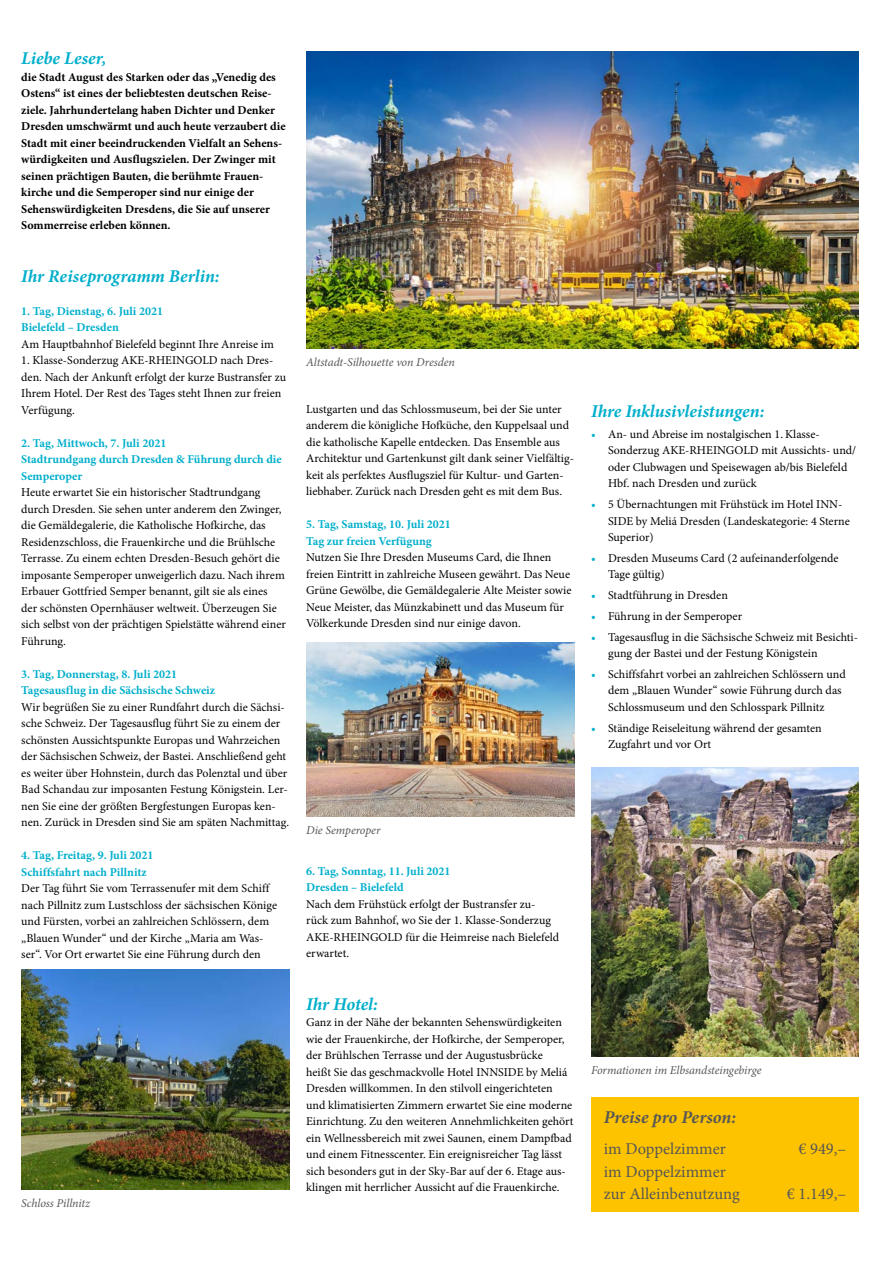
<style>
.page{position:relative;width:893px;height:1263px;background:#fff}
.page>*{position:absolute;margin:0;border:0;box-sizing:border-box;transform-origin:0 0}
.t1{font:italic 700 18px "Minion Pro";letter-spacing:-.005em;color:#00afcb}
.t2{font:italic 700 18px "Minion Pro";color:#575756}
.t3{font:16.5px/22.5px "Minion Pro";color:#575756}
.t4{font:12px/16.5px "Minion Pro";color:#000}
.t5{font:700 12px/16.5px "Minion Pro";color:#000}
.t6{font:700 12px/16.5px "Minion Pro";color:#00afcb}
.t7{font:italic 12px "Minion Pro";letter-spacing:-.005em;color:#575756}
.s1{color:#00afcb}
</style>
<div class="page">
<img style="left:306px;top:51px;width:553px;height:298px">
<div style="left:591px;top:1097px;width:268px;height:115px;background:#fdc300"></div>
<img style="left:21px;top:969px;width:268px;height:220px">
<img style="left:306px;top:642px;width:268px;height:174px">
<img style="left:591px;top:767px;width:268px;height:290px">
<h1 class="t1" style="left:21px;top:46px;width:87px">Liebe Leser,</h1>
<p class="t5" style="left:21px;top:68px;width:266px">die Stadt August des Starken oder das „Venedig des Ostens“ ist eines der beliebtesten deutschen Reise&shy;ziele. Jahrhundertelang haben Dichter und Denker Dresden umschwärmt und auch heute verzaubert die Stadt mit einer beeindruckenden Vielfalt an Sehens&shy;würdigkeiten und Ausflugszielen. Der Zwinger mit seinen prächtigen Bauten, die berühmte Frauen&shy;kirche und die Semperoper sind nur einige der Sehenswürdigkeiten Dresdens, die Sie auf unserer Sommerreise erleben können.</p>
<h1 class="t1" style="left:21px;top:263px;width:200px">Ihr Reiseprogramm Berlin:</h1>
<p class="t6" style="left:21px;top:302px;width:143px">1. Tag, Dienstag, 6. Juli 2021<br>Bielefeld – Dresden</p>
<p class="t4" style="left:21px;top:336px;width:254px">Am Hauptbahnhof Bielefeld beginnt Ihre Anreise im</p>
<p class="t4" style="left:21px;top:352px;width:266px">1. Klasse-Sonderzug AKE-RHEINGOLD nach Dres&shy;den. Nach der Ankunft erfolgt der kurze Bustransfer zu Ihrem Hotel. Der Rest des Tages steht Ihnen zur freien Verfügung.</p>
<p class="t6" style="left:21px;top:434px;width:262px">2. Tag, Mittwoch, 7. Juli 2021<br>Stadtrundgang durch Dresden &amp; Führung durch die<br>Semperoper</p>
<p class="t4" style="left:21px;top:484px;width:266px">Heute erwartet Sie ein historischer Stadtrundgang durch Dresden. Sie sehen unter anderem den Zwinger, die Gemäldegalerie, die Katholische Hofkirche, das Residenzschloss, die Frauenkirche und die Brühlsche Terrasse. Zu einem echten Dresden-Besuch gehört die imposante Semperoper unweigerlich dazu. Nach ihrem Erbauer Gottfried Semper benannt, gilt sie als eines der schönsten Opernhäuser weltweit. Überzeugen Sie sich selbst von der prächtigen Spielstätte während einer Führung.</p>
<p class="t6" style="left:21px;top:665px;width:195px">3. Tag, Donnerstag, 8. Juli 2021<br>Tagesausflug in die Sächsische Schweiz</p>
<p class="t4" style="left:21px;top:699px;width:269px">Wir begrüßen Sie zu einer Rundfahrt durch die Sächsi&shy;sche Schweiz. Der Tagesausflug führt Sie zu einem der schönsten Aussichtspunkte Europas und Wahrzeichen der Sächsischen Schweiz, der Bastei. Anschließend geht es weiter über Hohnstein, durch das Polenztal und über Bad Schandau zur imposanten Festung Königstein. Ler&shy;nen Sie eine der größten Bergfestungen Europas ken&shy;nen. Zurück in Dresden sind Sie am späten Nachmittag.</p>
<p class="t6" style="left:21px;top:847px;width:134px">4. Tag, Freitag, 9. Juli 2021<br>Schiffsfahrt nach Pillnitz</p>
<p class="t4" style="left:21px;top:880px;width:257px">Der Tag führt Sie vom Terrassenufer mit dem Schiff nach Pillnitz zum Lustschloss der sächsischen Könige und Fürsten, vorbei an zahlreichen Schlössern, dem „Blauen Wunder“ und der Kirche „Maria am Was&shy;ser“. Vor Ort erwartet Sie eine Führung durch den</p>
<p class="t7" style="left:21px;top:1195px;width:70px">Schloss Pillnitz</p>
<p class="t7" style="left:306px;top:354px;width:150px">Altstadt-Silhouette von Dresden</p>
<p class="t4" style="left:306px;top:401px;width:269px">Lustgarten und das Schlossmuseum, bei der Sie unter anderem die königliche Hofküche, den Kuppelsaal und die katholische Kapelle entdecken. Das Ensemble aus Architektur und Gartenkunst gilt dank seiner Vielfältig&shy;keit als perfektes Ausflugsziel für Kultur- und Garten&shy;liebhaber. Zurück nach Dresden geht es mit dem Bus.</p>
<p class="t6" style="left:306px;top:516px;width:146px">5. Tag, Samstag, 10. Juli 2021<br>Tag zur freien Verfügung</p>
<p class="t4" style="left:306px;top:549px;width:267px">Nutzen Sie Ihre Dresden Museums Card, die Ihnen freien Eintritt in zahlreiche Museen gewährt. Das Neue Grüne Gewölbe, die Gemäldegalerie Alte Meister sowie Neue Meister, das Münzkabinett und das Museum für Völkerkunde Dresden sind nur einige davon.</p>
<p class="t7" style="left:306px;top:822px;width:76px">Die Semperoper</p>
<p class="t6" style="left:306px;top:862px;width:146px">6. Tag, Sonntag, 11. Juli 2021<br>Dresden – Bielefeld</p>
<p class="t4" style="left:306px;top:896px;width:254px">Nach dem Frühstück erfolgt der Bustransfer zu&shy;rück zum Bahnhof, wo Sie der 1. Klasse-Sonderzug AKE-RHEINGOLD für die Heimreise nach Bielefeld erwartet.</p>
<h1 class="t1" style="left:306px;top:991px;width:73px">Ihr Hotel:</h1>
<p class="t4" style="left:306px;top:1014px;width:269px">Ganz in der Nähe der bekannten Sehenswürdigkeiten wie der Frauenkirche, der Hofkirche, der Semperoper, der Brühlschen Terrasse und der Augustusbrücke<br>heißt Sie das geschmackvolle Hotel INNSIDE by Meliá Dresden willkommen. In den stilvoll eingerichteten und klimatisierten Zimmern erwartet Sie eine moderne Einrichtung. Zu den weiteren Annehmlichkeiten gehört ein Wellnessbereich mit zwei Saunen, einem Dampfbad und einem Fitnesscenter. Ein ereignisreicher Tag lässt sich besonders gut in der Sky-Bar auf der 6. Etage aus&shy;klingen mit herrlicher Aussicht auf die Frauenkirche.</p>
<h1 class="t1" style="left:591px;top:398px;width:175px">Ihre Inklusivleistungen:</h1>
<p class="t4" style="left:608px;top:426px;width:250px;text-indent:-17px"><span class="s1">•</span> An- und Abreise im nostalgischen 1. Klasse-Sonderzug AKE-RHEINGOLD mit Aussichts- und/ oder Clubwagen und Speisewagen ab/bis Bielefeld Hbf. nach Dresden und zurück</p>
<p class="t4" style="left:608px;top:496px;width:243px;text-indent:-17px"><span class="s1">•</span> 5 Übernachtungen mit Frühstück im Hotel INN-<br>SIDE by Meliá Dresden (Landeskategorie: 4 Sterne<br>Superior)</p>
<p class="t4" style="left:608px;top:550px;width:232px;text-indent:-17px"><span class="s1">•</span> Dresden Museums Card (2 aufeinanderfolgende<br>Tage gültig)</p>
<p class="t4" style="left:591px;top:587px;width:138px"><span class="s1">•</span> Stadtführung in Dresden</p>
<p class="t4" style="left:591px;top:608px;width:153px"><span class="s1">•</span> Führung in der Semperoper</p>
<p class="t4" style="left:608px;top:628px;width:252px;text-indent:-17px"><span class="s1">•</span> Tagesausflug in die Sächsische Schweiz mit Besichti&shy;gung der Bastei und der Festung Königstein</p>
<p class="t4" style="left:608px;top:666px;width:239px;text-indent:-17px"><span class="s1">•</span> Schiffsfahrt vorbei an zahlreichen Schlössern und dem „Blauen Wunder“ sowie Führung durch das<br>Schlossmuseum und den Schlosspark Pillnitz</p>
<p class="t4" style="left:608px;top:719px;width:215px;text-indent:-17px"><span class="s1">•</span> Ständige Reiseleitung während der gesamten<br>Zugfahrt und vor Ort</p>
<p class="t7" style="left:591px;top:1062px;width:172px">Formationen im Elbsandsteingebirge</p>
<h1 class="t2" style="left:604px;top:1104px;width:134px">Preise pro Person:</h1>
<h2 class="t3" style="left:604px;top:1138px;width:123px">im Doppelzimmer</h2>
<h2 class="t3" style="left:798px;top:1138px;width:49px">€ 949,–</h2>
<h2 class="t3" style="left:604px;top:1160px;width:137px">im Doppelzimmer zur Alleinbenutzung</h2>
<h2 class="t3" style="left:787px;top:1183px;width:61px">€ 1.149,–</h2>
</div>
